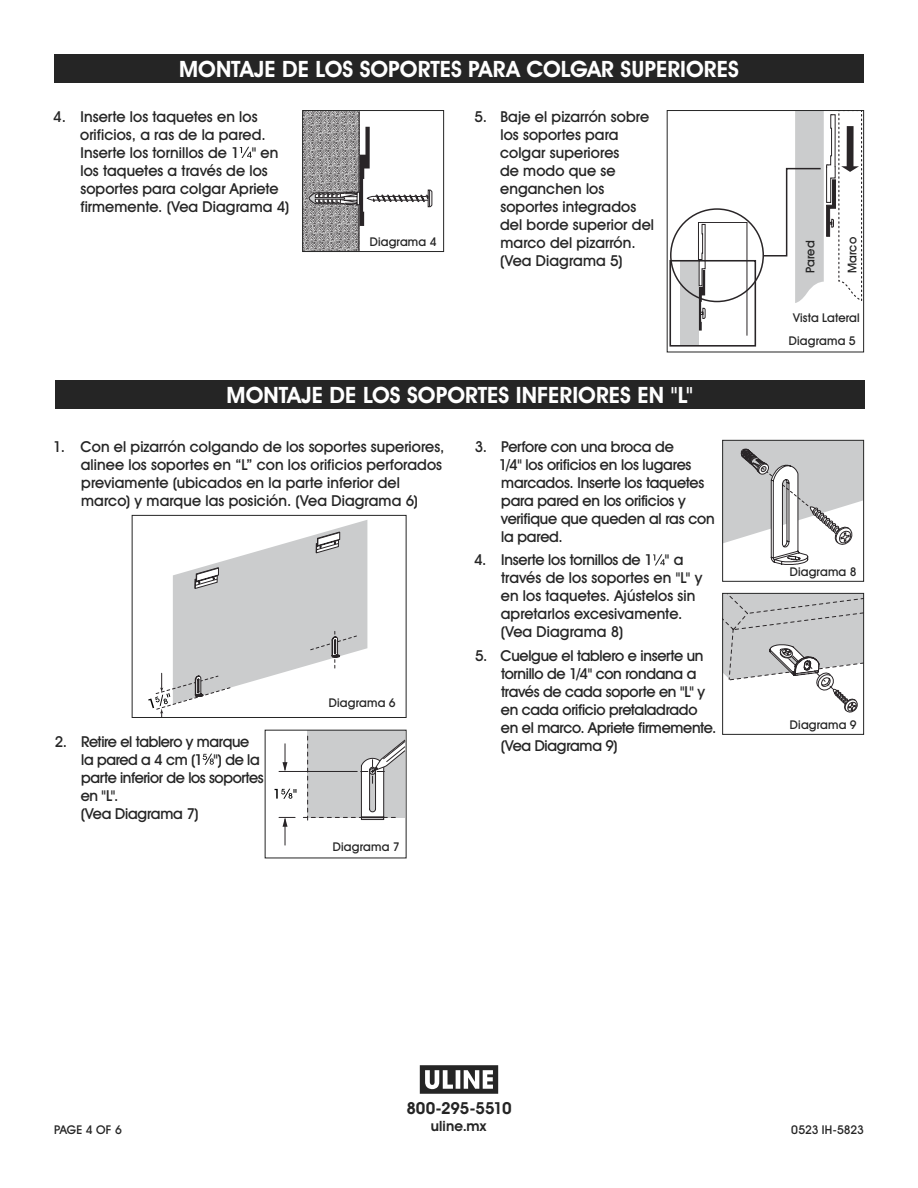
<style>
.page{position:relative;width:918px;height:1188px;background:#fff}
.page>*{position:absolute;margin:0;border:0;box-sizing:border-box;transform-origin:0 0}
.t1{font:700 22.5px "Uline Two Knine";letter-spacing:.005em;color:#fff}
.t2{font:700 16.5px "Uline Two Knine";letter-spacing:-.015em;color:#252525}
.t3{font:15px/18px "Uline Two Knine";letter-spacing:-.005em;color:#252525}
.t4{font:15px/18px "Uline Two Knine";letter-spacing:-.025em;color:#252525}
.t5{font:700 14.25px "Uline Two Knine";letter-spacing:.01em;color:#252525}
.t6{font:12px "Uline Two Knine";letter-spacing:.015em;color:#252525}
.t7{font:12px "Uline Two Knine";letter-spacing:-.015em;color:#252525}
.s1{font-weight:400}
</style>
<div class="page">
<svg style="left:203px;top:754px;width:11px;height:11px"></svg>
<svg style="left:653px;top:554px;width:12px;height:11px"></svg>
<div style="left:54px;top:54px;width:810px;height:28px;background:#252525"></div>
<div style="left:55px;top:380px;width:810px;height:29px;background:#252525"></div>
<svg style="left:148px;top:520px;width:219px;height:196px"></svg>
<div style="left:132px;top:515px;width:274px;height:203px;border:1px solid #252525"></div>
<svg style="left:724px;top:442px;width:138px;height:123px"></svg>
<div style="left:722px;top:440px;width:142px;height:142px;border:1px solid #252525"></div>
<svg style="left:724px;top:595px;width:138px;height:118px"></svg>
<div style="left:722px;top:593px;width:142px;height:142px;border:1px solid #252525"></div>
<svg style="left:304px;top:112px;width:54px;height:138px;background:#9a9899"></svg>
<hr style="left:358px;top:111px;width:2px;height:140px;background:#292527">
<svg style="left:308px;top:127px;width:125px;height:99px"></svg>
<div style="left:302px;top:110px;width:142px;height:142px;border:1px solid #252525"></div>
<hr style="left:698px;top:261px;width:1px;height:85px;background:#292527">
<div style="left:680px;top:261px;width:18px;height:85px;background:#cbcccd"></div>
<div style="left:669px;top:260px;width:87px;height:87px;border:2px solid #292527"></div>
<svg style="left:670px;top:112px;width:192px;height:225px"></svg>
<div style="left:667px;top:110px;width:197px;height:242px;border:1px solid #252525"></div>
<div style="left:308px;top:730px;width:97px;height:87px;background:#cbcccd"></div>
<svg style="left:275px;top:736px;width:129px;height:109px"></svg>
<svg style="left:420px;top:1065px;width:78px;height:29px"></svg>
<svg style="left:240px;top:147px;width:12px;height:11px"></svg>
<h1 class="t1" style="left:179px;top:56px;width:561px">MONTAJE DE LOS SOPORTES PARA COLGAR SUPERIORES</h1>
<p class="t3" style="left:80px;top:107px;width:211px;text-indent:-27px">4. Inserte los taquetes en los orificios, a ras de la pared.<br>Inserte los tornillos de 1 " en los taquetes a través de los soportes para colgar Apriete firmemente. (Vea Diagrama 4)</p>
<p class="t3" style="left:500px;top:107px;width:156px;text-indent:-26px">5. Baje el pizarrón sobre los soportes para colgar superiores<br>de modo que se enganchen los soportes integrados del borde superior del marco del pizarrón. (Vea Diagrama 5)</p>
<p class="t6" style="left:370px;top:234px;width:68px">Diagrama 4</p>
<h1 class="t1" style="left:227px;top:382px;width:468px">MONTAJE DE LOS SOPORTES INFERIORES EN <span class="s1">"</span>L<span class="s1">"</span></h1>
<p class="t3" style="left:81px;top:437px;width:365px;text-indent:-27px">1. Con el pizarrón colgando de los soportes superiores, alinee los soportes en “L” con los orificios perforados previamente (ubicados en la parte inferior del marco) y marque las posición. (Vea Diagrama 6)</p>
<p class="t4" style="left:81px;top:732px;width:185px;text-indent:-26px">2. Retire el tablero y marque la pared a 4 cm (1 ") de la parte inferior de los soportes en "L".<br>(Vea Diagrama 7)</p>
<p class="t6" style="left:329px;top:696px;width:68px">Diagrama 6</p>
<p class="t6" style="left:333px;top:839px;width:68px">Diagrama 7</p>
<p class="t3" style="left:499px;top:437px;width:217px;text-indent:-24px">3. Perfore con una broca de<br>1/4" los orificios en los lugares marcados. Inserte los taquetes para pared en los orificios y verifique que queden al ras con la pared.</p>
<p class="t3" style="left:501px;top:551px;width:203px;text-indent:-27px">4. Inserte los tornillos de 1 " a través de los soportes en "L" y en los taquetes. Ajústelos sin apretarlos excesivamente. (Vea Diagrama 8)</p>
<p class="t3" style="left:501px;top:646px;width:217px;text-indent:-26px">5. Cuelgue el tablero e inserte un tornillo de 1/4" con rondana a través de cada soporte en "L" y en cada orificio pretaladrado en el marco. Apriete firmemente. (Vea Diagrama 9)</p>
<p class="t6" style="left:803px;top:273px;width:34px;rotate:-90deg">Pared</p>
<p class="t6" style="left:845px;top:273px;width:38px;rotate:-90deg">Marco</p>
<p class="t6" style="left:793px;top:310px;width:68px">Vista Lateral</p>
<p class="t6" style="left:789px;top:334px;width:68px">Diagrama 5</p>
<p class="t6" style="left:790px;top:564px;width:68px">Diagrama 8</p>
<p class="t6" style="left:790px;top:717px;width:68px">Diagrama 9</p>
<p class="t2" style="left:406px;top:1098px;width:107px">800-295-5510</p>
<p class="t5" style="left:431px;top:1117px;width:57px">uline.mx</p>
<p class="t6" style="left:54px;top:1122px;width:69px">PAGE 4 OF 6</p>
<p class="t7" style="left:791px;top:1122px;width:74px">0523 IH-5823</p>
</div>
